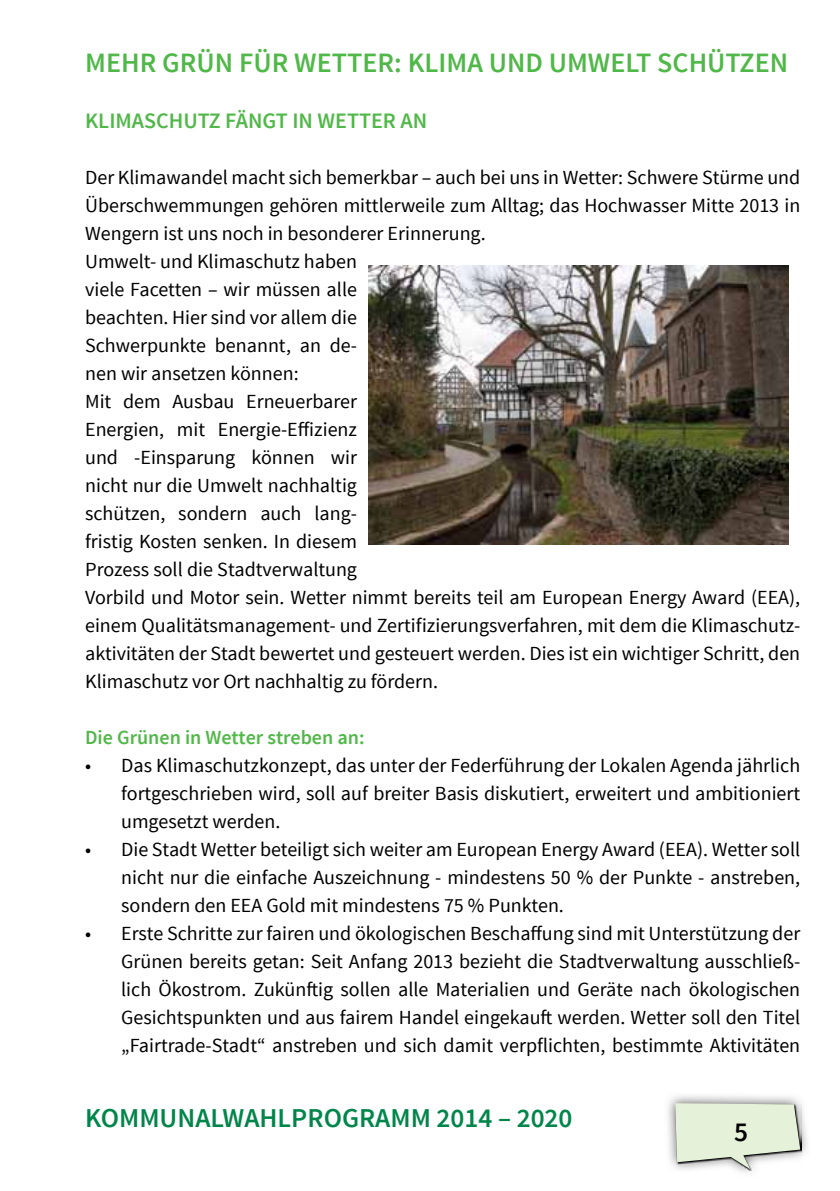
<style>
.page{position:relative;width:840px;height:1191px;background:#fff}
.page>*{position:absolute;margin:0;border:0;box-sizing:border-box;transform-origin:0 0}
.t1{font:600 28px "Source Sans Pro";color:#50b848}
.t2{font:600 27.2px "Source Sans Pro";color:#00854a}
.t3{font:600 27.2px "Source Sans Pro";color:#000}
.t4{font:600 22px "Source Sans Pro";color:#50b848}
.t5{font:20px/28px "Source Sans Pro";color:#000;text-align:justify}
.t6{font:600 20px "Source Sans Pro";color:#50b848}
</style>
<div class="page">
<img style="left:668px;top:1095px;width:139px;height:78px">
<img style="left:675px;top:1104px;width:125px;height:66px">
<svg style="left:674px;top:1103px;width:125px;height:66px;background:#dde6d2"></svg>
<img style="left:368px;top:265px;width:419px;height:279px">
<h1 class="t1" style="left:85px;top:45px;width:704px">MEHR GRÜN FÜR WETTER: KLIMA UND UMWELT SCHÜTZEN</h1>
<p class="t4" style="left:85px;top:107px;width:343px">KLIMASCHUTZ FÄNGT IN WETTER AN</p>
<p class="t5" style="left:85px;top:164px;width:716px;text-align:left">Der Klimawandel macht sich bemerkbar – auch bei uns in Wetter: Schwere Stürme und Überschwemmungen gehören mittlerweile zum Alltag; das Hochwasser Mitte 2013 in Wengern ist uns noch in besonderer Erinnerung.<br>Umwelt- und Klimaschutz haben<br>viele Facetten – wir müssen alle<br>beachten. Hier sind vor allem die<br>Schwerpunkte benannt, an de-<br>nen wir ansetzen können:<br>Mit dem Ausbau Erneuerbarer<br>Energien, mit Energie-Effizienz<br>und -Einsparung können wir<br>nicht nur die Umwelt nachhaltig<br>schützen, sondern auch lang-<br>fristig Kosten senken. In diesem<br>Prozess soll die Stadtverwaltung<br>Vorbild und Motor sein. Wetter nimmt bereits teil am European Energy Award (EEA), einem Qualitätsmanagement- und Zertifizierungsverfahren, mit dem die Klimaschutz&shy;aktivitäten der Stadt bewertet und gesteuert werden. Dies ist ein wichtiger Schritt, den Klimaschutz vor Ort nachhaltig zu fördern.</p>
<p class="t6" style="left:85px;top:725px;width:281px">Die Grünen in Wetter streben an:</p>
<p class="t5" style="left:121px;top:752px;width:680px;text-indent:-36px">• Das Klimaschutzkonzept, das unter der Federführung der Lokalen Agenda jährlich fortgeschrieben wird, soll auf breiter Basis diskutiert, erweitert und ambitioniert umgesetzt werden.</p>
<p class="t5" style="left:121px;top:836px;width:680px;text-indent:-36px">• Die Stadt Wetter beteiligt sich weiter am European Energy Award (EEA). Wetter soll nicht nur die einfache Auszeichnung - mindestens 50 % der Punkte - anstreben, sondern den EEA Gold mit mindestens 75 % Punkten.</p>
<p class="t5" style="left:121px;top:920px;width:680px;text-indent:-36px">• Erste Schritte zur fairen und ökologischen Beschaffung sind mit Unterstützung der Grünen bereits getan: Seit Anfang 2013 bezieht die Stadtverwaltung ausschließ&shy;lich Ökostrom. Zukünftig sollen alle Materialien und Geräte nach ökologischen Gesichtspunkten und aus fairem Handel eingekauft werden. Wetter soll den Titel „Fairtrade-Stadt“ anstreben und sich damit verpflichten, bestimmte Aktivitäten</p>
<h2 class="t2" style="left:85px;top:1101px;width:488px">KOMMUNALWAHLPROGRAMM 2014 – 2020</h2>
<h2 class="t3" style="left:733px;top:1114px;width:15px">5</h2>
</div>
